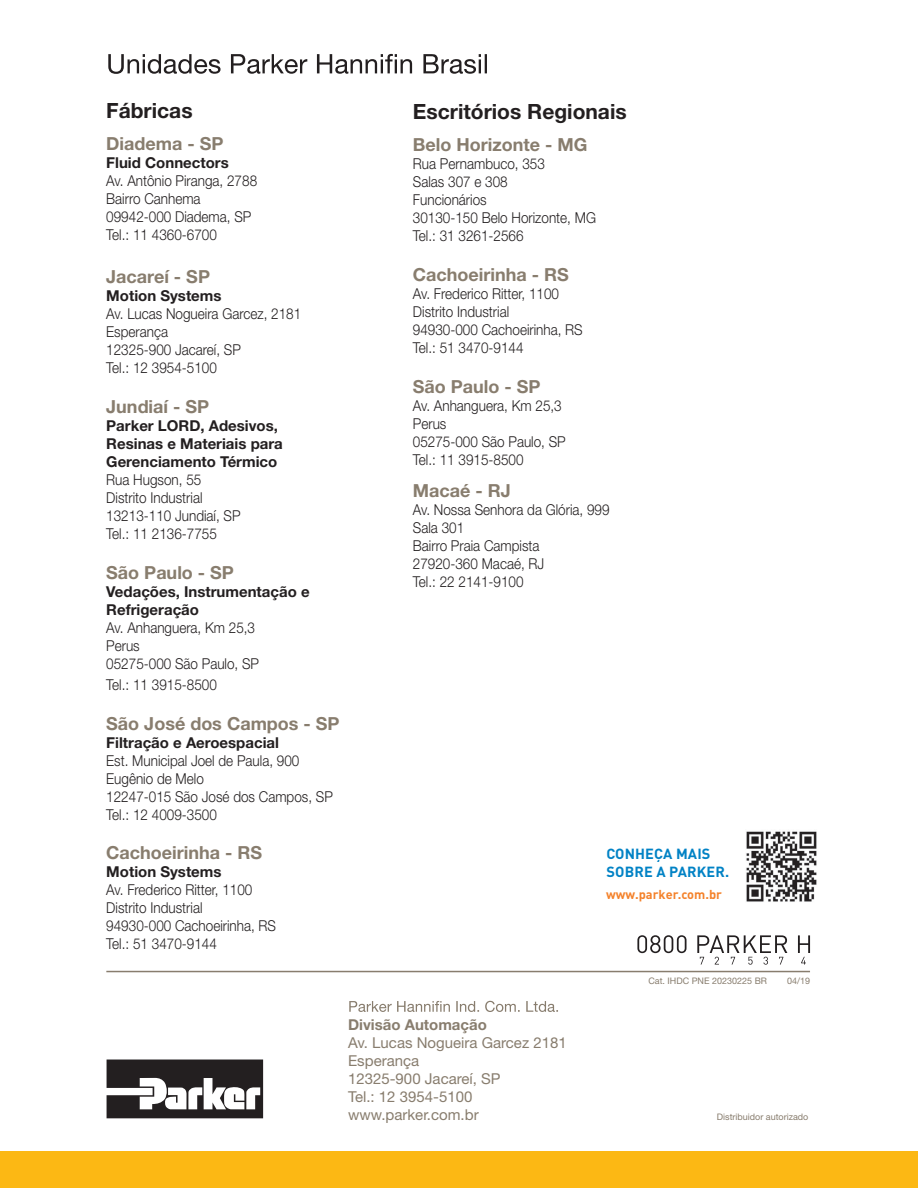
<style>
.page{position:relative;width:918px;height:1188px;background:#fff}
.page>*{position:absolute;margin:0;border:0;box-sizing:border-box;transform-origin:0 0}
.t1{font:700 21px "Helvetica Neue LT Std";color:#231f20}
.t2{font:700 18px "Helvetica Neue LT Std";color:#887d6e}
.t3{font:300 15px/18px "Helvetica Neue LT Std";color:#231f20;scale:.9 1}
.t4{font:700 15px/18px "Helvetica Neue LT Std";color:#231f20}
.t5{font:15px/18px "Helvetica Neue LT Std";color:#887d6e}
.t6{font:700 15px "Helvetica Neue LT Std";color:#887d6e}
.t7{font:700 14.55px/18.6px "DINOT";letter-spacing:.01em;color:#0082c5}
.t8{font:700 12.75px "DINOT";color:#f4822b}
.t9{font:9px "Helvetica Neue LT Std";color:#887d6e}
</style>
<div class="page">
<svg style="left:349px;top:1001px;width:209px;height:11px"></svg>
<hr style="left:106px;top:971px;width:704px;height:1px;background:#887d6e">
<svg style="left:637px;top:935px;width:173px;height:30px"></svg>
<svg style="left:107px;top:1060px;width:156px;height:58px"></svg>
<div style="left:1px;top:1151px;width:917px;height:37px;background:#fcb814"></div>
<svg style="left:108px;top:54px;width:379px;height:20px"></svg>
<img style="left:746px;top:831px;width:71px;height:71px">
<h1 class="t1" style="left:106px;top:98px;width:88px">Fábricas</h1>
<p class="t2" style="left:106px;top:133px;width:119px">Diadema - SP</p>
<p class="t4" style="left:106px;top:153px;width:124px">Fluid Connectors</p>
<p class="t3" style="left:106px;top:171px;width:169px">Av. Antônio Piranga, 2788<br>Bairro Canhema<br>09942-000 Diadema, SP<br>Tel.: 11 4360-6700</p>
<p class="t2" style="left:106px;top:266px;width:105px">Jacareí - SP</p>
<p class="t4" style="left:106px;top:287px;width:117px">Motion Systems</p>
<p class="t3" style="left:106px;top:305px;width:218px">Av. Lucas Nogueira Garcez, 2181<br>Esperança<br>12325-900 Jacareí, SP<br>Tel.: 12 3954-5100</p>
<p class="t2" style="left:106px;top:395px;width:104px">Jundiaí - SP</p>
<p class="t4" style="left:106px;top:416px;width:178px">Parker LORD, Adesivos,<br>Resinas e Materiais para<br>Gerenciamento Térmico</p>
<p class="t3" style="left:106px;top:470px;width:151px">Rua Hugson, 55<br>Distrito Industrial<br>13213-110 Jundiaí, SP<br>Tel.: 11 2136-7755</p>
<p class="t2" style="left:106px;top:561px;width:129px">São Paulo - SP</p>
<p class="t4" style="left:106px;top:582px;width:205px">Vedações, Instrumentação e<br>Refrigeração</p>
<p class="t3" style="left:106px;top:618px;width:171px">Av. Anhanguera, Km 25,3<br>Perus<br>05275-000 São Paulo, SP</p>
<p class="t3" style="left:106px;top:675px;width:124px">Tel.: 11 3915-8500</p>
<p class="t2" style="left:106px;top:712px;width:235px">São José dos Campos - SP</p>
<p class="t4" style="left:106px;top:733px;width:174px">Filtração e Aeroespacial</p>
<p class="t3" style="left:106px;top:751px;width:253px">Est. Municipal Joel de Paula, 900<br>Eugênio de Melo<br>12247-015 São José dos Campos, SP<br>Tel.: 12 4009-3500</p>
<p class="t2" style="left:106px;top:842px;width:157px">Cachoeirinha - RS</p>
<p class="t4" style="left:106px;top:863px;width:117px">Motion Systems</p>
<p class="t3" style="left:106px;top:881px;width:190px">Av. Frederico Ritter, 1100<br>Distrito Industrial<br>94930-000 Cachoeirinha, RS<br>Tel.: 51 3470-9144</p>
<h1 class="t1" style="left:413px;top:99px;width:215px">Escritórios Regionais</h1>
<p class="t2" style="left:413px;top:134px;width:176px">Belo Horizonte - MG</p>
<p class="t3" style="left:413px;top:155px;width:205px">Rua Pernambuco, 353<br>Salas 307 e 308<br>Funcionários<br>30130-150 Belo Horizonte, MG<br>Tel.: 31 3261-2566</p>
<p class="t2" style="left:413px;top:263px;width:157px">Cachoeirinha - RS</p>
<p class="t3" style="left:413px;top:284px;width:190px">Av. Frederico Ritter, 1100<br>Distrito Industrial<br>94930-000 Cachoeirinha, RS<br>Tel.: 51 3470-9144</p>
<p class="t2" style="left:413px;top:375px;width:129px">São Paulo - SP</p>
<p class="t3" style="left:413px;top:396px;width:171px">Av. Anhanguera, Km 25,3<br>Perus<br>05275-000 São Paulo, SP<br>Tel.: 11 3915-8500</p>
<p class="t2" style="left:413px;top:479px;width:99px">Macaé - RJ</p>
<p class="t3" style="left:413px;top:500px;width:220px">Av. Nossa Senhora da Glória, 999<br>Sala 301<br>Bairro Praia Campista<br>27920-360 Macaé, RJ<br>Tel.: 22 2141-9100</p>
<p class="t7" style="left:607px;top:844px;width:124px">CONHEÇA MAIS<br>SOBRE A PARKER.</p>
<p class="t8" style="left:606px;top:885px;width:118px">www.parker.com.br</p>
<p class="t9" style="left:648px;top:976px;width:120px">Cat. IHDC PNE 20230225 BR</p>
<p class="t9" style="left:787px;top:976px;width:25px">04/19</p>
<p class="t6" style="left:348px;top:1015px;width:140px">Divisão Automação</p>
<p class="t5" style="left:348px;top:1033px;width:220px">Av. Lucas Nogueira Garcez 2181<br>Esperança<br>12325-900 Jacareí, SP<br>Tel.: 12 3954-5100 www.parker.com.br</p>
<p class="t9" style="left:717px;top:1112px;width:93px">Distribuidor autorizado</p>
</div>
